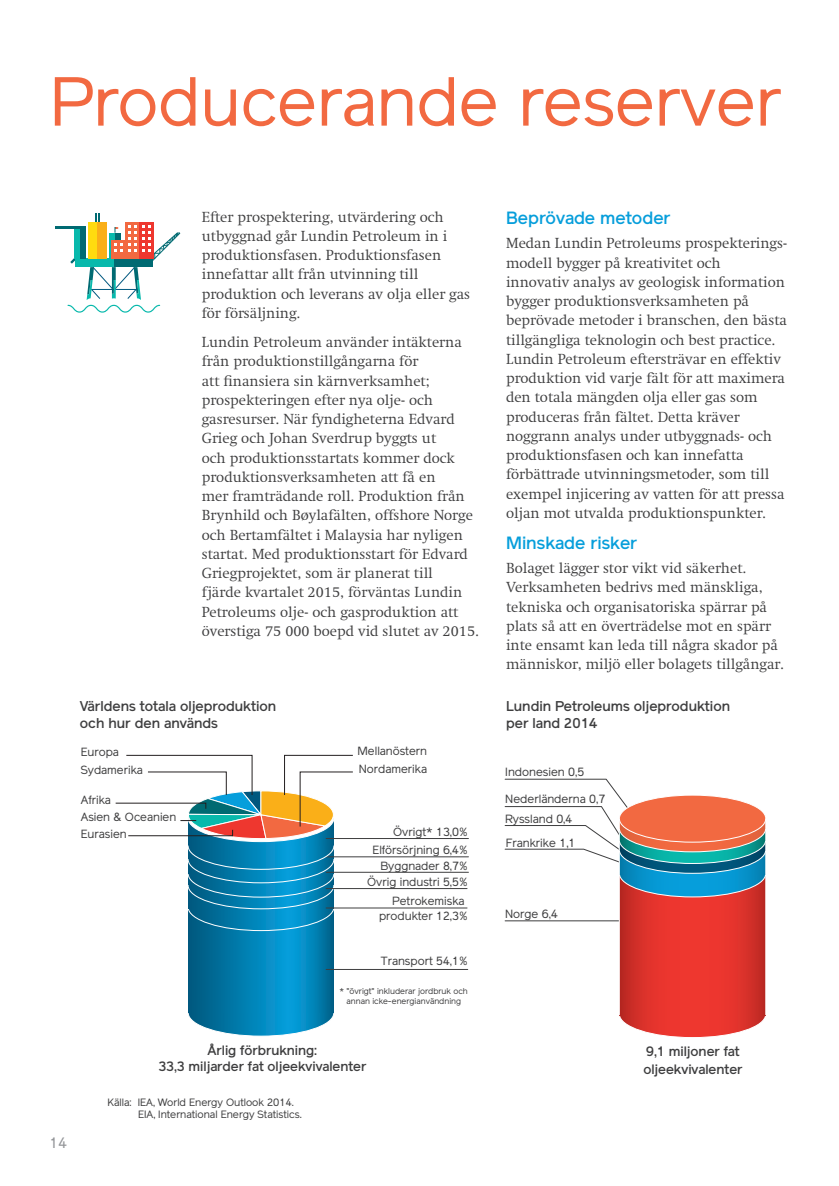
<style>
.page{position:relative;width:839px;height:1186px;background:#fff}
.page>*{position:absolute;margin:0;border:0;box-sizing:border-box;transform-origin:0 0}
.t1{font:68.25px "Reader";color:#f26941}
.t2{font:500 17.5px "Reader";color:#069edb}
.t3{font:300 14.88px/19.2px "Swift LT Std";color:#3e3e3f}
.t4{font:14.88px "Reader";color:#939598}
.t5{font:500 14px/16.8px "Reader";color:#3e3e3f}
.t6{font:500 13.47px/17.7px "Reader";color:#3e3e3f}
.t7{font:500 13.3px/16.1px "Reader";color:#3e3e3f;text-align:center}
.t8{font:11.72px/17.5px "Reader";color:#3e3e3f}
.t9{font:10.5px/12.6px "Reader";color:#3e3e3f}
.t10{font:8.4px/10px "Reader";color:#3e3e3f;text-align:center}
</style>
<div class="page">
<svg style="left:188px;top:1012px;width:146px;height:24px"></svg>
<svg style="left:188px;top:930px;width:146px;height:82px;background:#027daf"></svg>
<svg style="left:188px;top:839px;width:146px;height:6px"></svg>
<hr style="left:326px;top:838px;width:142px;height:1px;background:#3e3e3f">
<hr style="left:326px;top:856px;width:142px;height:1px;background:#3e3e3f">
<hr style="left:326px;top:872px;width:142px;height:1px;background:#3e3e3f">
<hr style="left:326px;top:888px;width:141px;height:1px;background:#3e3e3f">
<hr style="left:326px;top:907px;width:141px;height:1px;background:#3e3e3f">
<hr style="left:326px;top:969px;width:141px;height:1px;background:#3e3e3f">
<svg style="left:188px;top:845px;width:146px;height:85px;background:#1185b3"></svg>
<svg style="left:115px;top:755px;width:238px;height:84px"></svg>
<hr style="left:505px;top:920px;width:252px;height:1px;background:#3e3e3f">
<svg style="left:619px;top:1015px;width:146px;height:22px"></svg>
<svg style="left:620px;top:897px;width:145px;height:118px;background:#df322b"></svg>
<svg style="left:504px;top:779px;width:261px;height:118px"></svg>
<svg style="left:620px;top:821px;width:145px;height:7px"></svg>
<div style="left:619px;top:795px;width:146px;height:47px;background:#f26941;border-radius:50%"></div>
<div style="left:619px;top:795px;width:146px;height:47px;border:1px solid #fff;border-radius:50%"></div>
<hr style="left:619px;top:818px;width:1px;height:197px;background:#fff">
<hr style="left:55px;top:227px;width:31px;height:2px;background:#006a72">
<svg style="left:67px;top:214px;width:113px;height:99px"></svg>
<h1 class="t1" style="left:50px;top:61px;width:732px">Producerande reserver</h1>
<p class="t3" style="left:202px;top:207px;width:270px">Efter prospektering, utvärdering och utbyggnad går Lundin Petroleum in i produktionsfasen. Produktionsfasen innefattar allt från utvinning till produktion och leverans av olja eller gas för försäljning.</p>
<p class="t3" style="left:202px;top:333px;width:279px">Lundin Petroleum använder intäkterna från produktionstillgångarna för<br>att finansiera sin kärnverksamhet; prospekteringen efter nya olje- och gasresurser. När fyndigheterna Edvard Grieg och Johan Sverdrup byggts ut<br>och produktionsstartats kommer dock produktionsverksamheten att få en<br>mer framträdande roll. Produktion från Brynhild och Bøylafälten, offshore Norge och Bertamfältet i Malaysia har nyligen startat. Med produktionsstart för Edvard Griegprojektet, som är planerat till<br>fjärde kvartalet 2015, förväntas Lundin Petroleums olje- och gasproduktion att överstiga 75 000 boepd vid slutet av 2015.</p>
<p class="t5" style="left:80px;top:698px;width:198px">Världens totala oljeproduktion och hur den används</p>
<p class="t8" style="left:81px;top:743px;width:64px">Europa<br>Sydamerika</p>
<p class="t8" style="left:81px;top:791px;width:97px;line-height:16.8px">Afrika<br>Asien &amp; Oceanien<br>Eurasien</p>
<p class="t8" style="left:357px;top:742px;width:71px">Mellanöstern<br>Nordamerika</p>
<p class="t8" style="left:372px;top:822px;width:97px;line-height:18.4px;text-align:right">Övrigt* 13,0%<br>Elförsörjning 6,4%</p>
<p class="t8" style="left:380px;top:857px;width:89px">Byggnader 8,7%</p>
<p class="t8" style="left:367px;top:871px;width:102px;line-height:19.4px;text-align:right">Övrig industri 5,5%<br>Petrokemiska</p>
<p class="t8" style="left:379px;top:907px;width:90px">produkter 12,3%</p>
<p class="t8" style="left:381px;top:952px;width:89px">Transport 54,1%</p>
<p class="t10" style="left:339px;top:986px;width:130px">* "övrigt" inkluderar jordbruk och annan icke-energianvändning</p>
<p class="t4" style="left:50px;top:1133px;width:19px">14</p>
<p class="t7" style="left:158px;top:1042px;width:209px">Årlig förbrukning:<br>33,3 miljarder fat oljeekvivalenter</p>
<p class="t9" style="left:138px;top:1095px;width:165px;text-indent:-30px">Källa: IEA, World Energy Outlook 2014.<br>EIA, International Energy Statistics.</p>
<p class="t2" style="left:506px;top:208px;width:166px">Beprövade metoder</p>
<p class="t3" style="left:506px;top:234px;width:282px">Medan Lundin Petroleums prospekterings&shy;modell bygger på kreativitet och innovativ analys av geologisk information bygger produktionsverksamheten på beprövade metoder i branschen, den bästa tillgängliga teknologin och best practice.<br>Lundin Petroleum eftersträvar en effektiv produktion vid varje fält för att maximera den totala mängden olja eller gas som produceras från fältet. Detta kräver noggrann analys under utbyggnads- och produktionsfasen och kan innefatta förbättrade utvinningsmetoder, som till exempel injicering av vatten för att pressa oljan mot utvalda produktionspunkter.</p>
<p class="t2" style="left:506px;top:532px;width:133px">Minskade risker</p>
<p class="t3" style="left:506px;top:558px;width:279px">Bolaget lägger stor vikt vid säkerhet.<br>Verksamheten bedrivs med mänskliga, tekniska och organisatoriska spärrar på plats så att en överträdelse mot en spärr inte ensamt kan leda till några skador på människor, miljö eller bolagets tillgångar.</p>
<p class="t5" style="left:506px;top:698px;width:225px">Lundin Petroleums oljeproduktion per land 2014</p>
<p class="t8" style="left:505px;top:763px;width:81px">Indonesien 0,5</p>
<p class="t8" style="left:505px;top:790px;width:101px">Nederländerna 0,7</p>
<p class="t8" style="left:505px;top:807px;width:72px;line-height:23.6px">Ryssland 0,4<br>Frankrike 1,1</p>
<p class="t8" style="left:505px;top:905px;width:54px">Norge 6,4</p>
<p class="t6" style="left:643px;top:1042px;width:101px">9,1 miljoner fat oljeekvivalenter</p>
</div>
